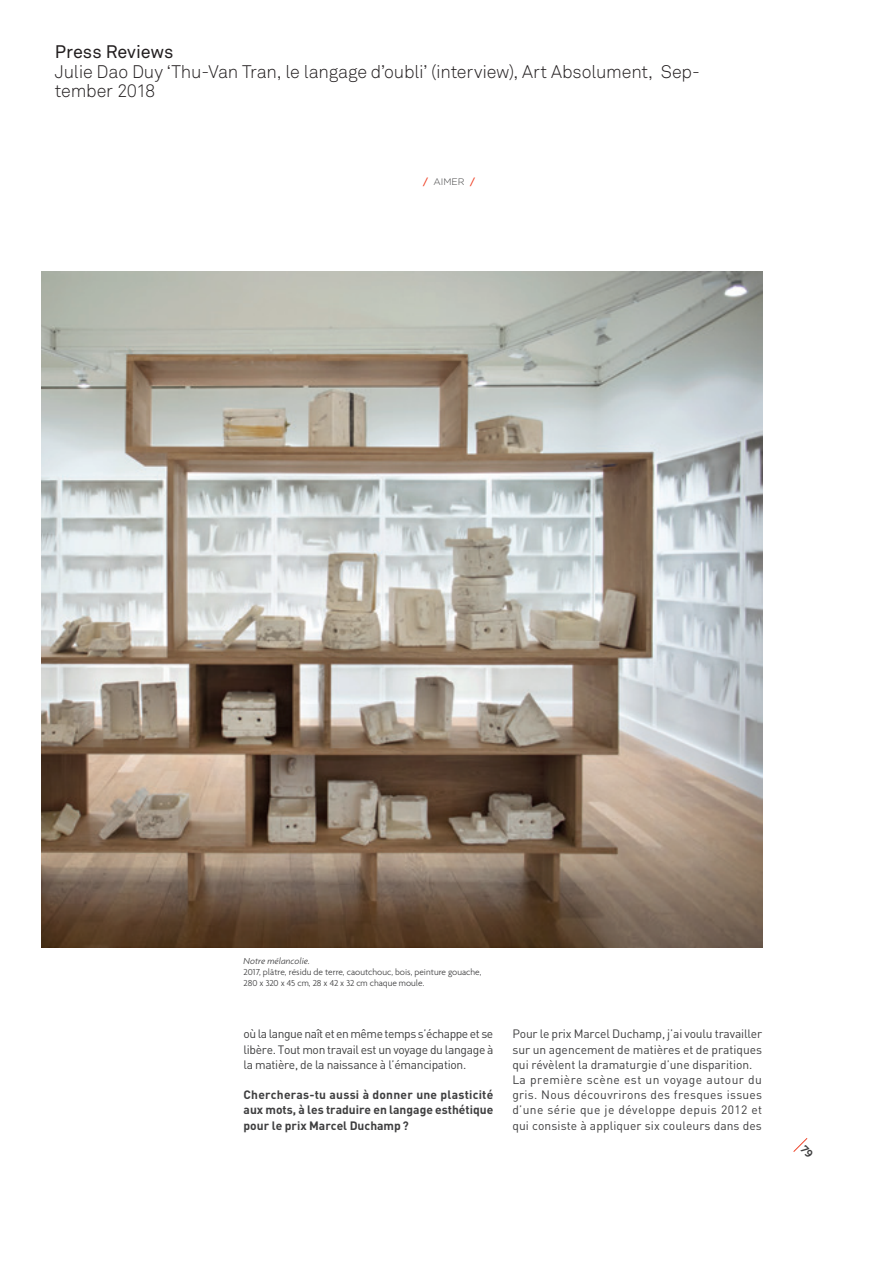
<style>
.page{position:relative;width:893px;height:1263px;background:#fff}
.page>*{position:absolute;margin:0;border:0;box-sizing:border-box;transform-origin:0 0}
.t1{font:18px/19.4px "Akkurat Light Pro";letter-spacing:-.015em;color:#231f20}
.t2{font:18px "Akkurat Pro";letter-spacing:-.005em;color:#231f20}
.t3{font:12px/15.1px "DIN";color:#3e3e3f;text-align:justify}
.t4{font:700 12px/15.1px "DIN";color:#3e3e3f;text-align:justify}
.t5{font:300 9.3px/11.2px "Agenda";color:#3e3e3f}
.t6{font:italic 300 9.3px "Agenda";color:#3e3e3f}
.t7{font:300 9.3px "Gotham";color:#3e3e3f}
.s1{font-weight:500;color:#ef3e22}
</style>
<div class="page">
<img style="left:41px;top:272px;width:721px;height:675px">
<svg style="left:793px;top:1138px;width:15px;height:14px"></svg>
<h1 class="t2" style="left:55px;top:42px;width:120px">Press Reviews</h1>
<h1 class="t1" style="left:55px;top:62px;width:646px">Julie Dao Duy ‘Thu-Van Tran, le langage d’oubli’ (interview), Art Absolument, Sep&shy;tember 2018</h1>
<p class="t7" style="left:423px;top:175px;width:54px"><span class="s1">/</span> AIMER <span class="s1">/</span></p>
<p class="t6" style="left:244px;top:955px;width:68px">Notre mélancolie.</p>
<p class="t5" style="left:244px;top:966px;width:239px">2017, plâtre, résidu de terre, caoutchouc, bois, peinture gouache,<br>280 x 320 x 45 cm, 28 x 42 x 32 cm chaque moule.</p>
<p class="t3" style="left:244px;top:1026px;width:251px">où la langue naît et en même temps s’échappe et se libère. Tout mon travail est un voyage du langage à la matière, de la naissance à l’émancipation.</p>
<p class="t4" style="left:244px;top:1087px;width:251px">Chercheras-tu aussi à donner une plasticité aux mots, à les traduire en langage esthétique pour le prix Marcel Duchamp?</p>
<p class="t3" style="left:512px;top:1026px;width:251px;text-align:left">Pour le prix Marcel Duchamp, j’ai voulu travailler sur un agencement de matières et de pratiques qui révèlent la dramaturgie d’une disparition.<br>La première scène est un voyage autour du gris. Nous découvrirons des fresques issues d’une série que je développe depuis 2012 et qui consiste à appliquer six couleurs dans des</p>
</div>
